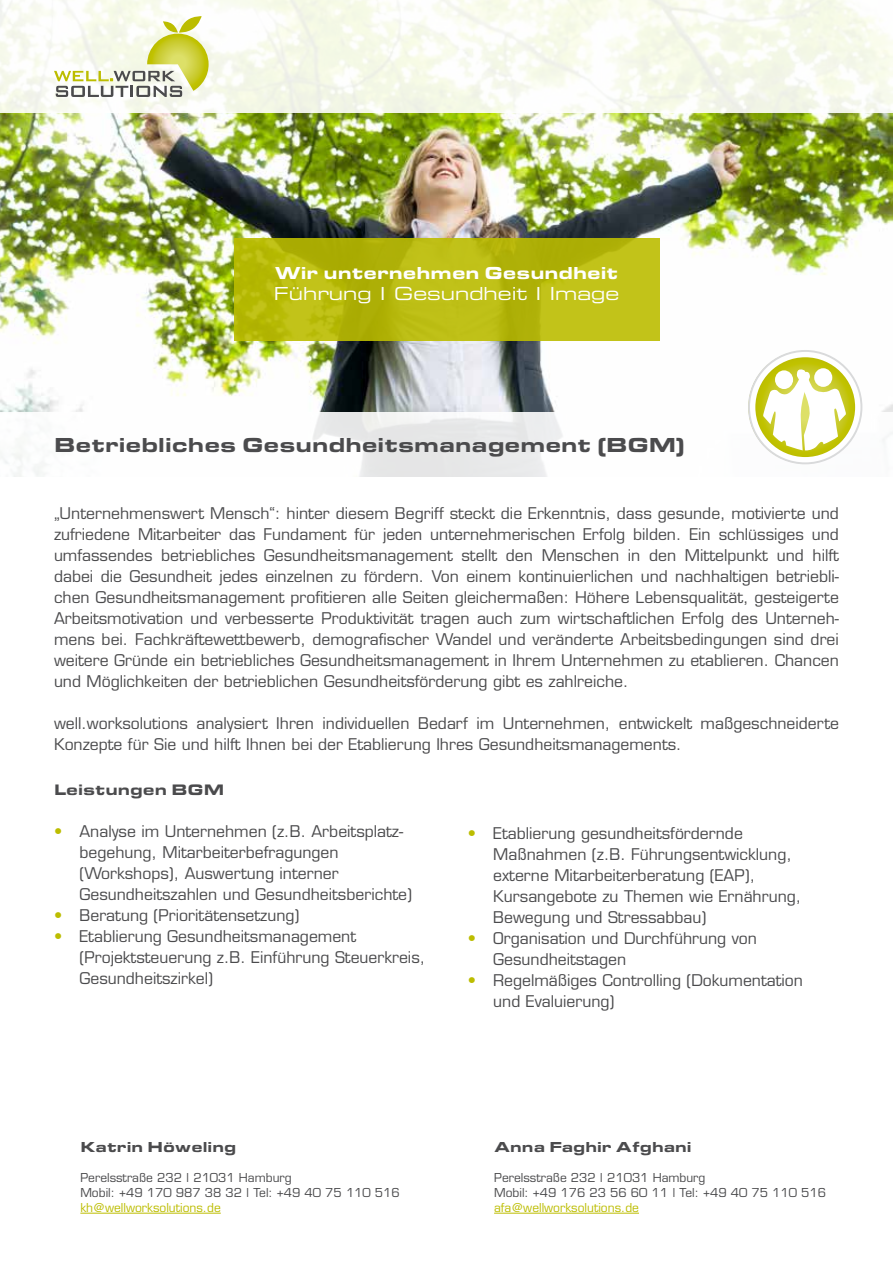
<style>
.page{position:relative;width:893px;height:1263px;background:#fff}
.page>*{position:absolute;margin:0;border:0;box-sizing:border-box;transform-origin:0 0}
.t1{font:900 21px "Eurostile Extended";color:#4b4b4d}
.t2{font:900 18px "Eurostile Extended";color:#fff}
.t3{font:18px "Eurostile Extended Two";color:#fff}
.t4{font:15.75px/21px "Eurostile";color:#4b4b4d}
.t5{font:900 15.75px "Eurostile Extended";color:#4b4b4d}
.t6{font:900 15px "Eurostile Extended";color:#4b4b4d}
.t7{font:12px/15px "Eurostile";color:#4b4b4d}
.t8{font:12px "Eurostile";color:#bcbd00}
.t9{font:7.8px "Arial";color:#000}
.s1{color:#bcbd00}
</style>
<div class="page">
<img style="left:0;top:113px;width:893px;height:299px">
<svg style="left:0;top:0;width:893px;height:113px;fill:#f8faed"></svg>
<svg style="left:54px;top:16px;width:155px;height:81px"></svg>
<svg style="left:234px;top:238px;width:425px;height:102px;background:#b8ba0f"></svg>
<hr style="left:80px;top:1213px;width:141px;height:1px;background:#bcbd00">
<hr style="left:494px;top:1213px;width:145px;height:1px;background:#bcbd00">
<svg style="left:747px;top:349px;width:116px;height:116px"></svg>
<p class="t2" style="left:275px;top:261px;width:345px">Wir unternehmen Gesundheit</p>
<p class="t3" style="left:274px;top:282px;width:347px">Führung I Gesundheit I Image</p>
<h1 class="t1" style="left:54px;top:431px;width:633px">Betriebliches Gesundheitsmanagement (BGM)</h1>
<p class="t4" style="left:54px;top:503px;width:786px;text-align:justify">„Unternehmenswert Mensch“: hinter diesem Begriff steckt die Erkenntnis, dass gesunde, motivierte und zufriedene Mitarbeiter das Fundament für jeden unternehmerischen Erfolg bilden. Ein schlüssiges und umfassendes betriebliches Gesundheitsmanagement stellt den Menschen in den Mittelpunkt und hilft dabei die Gesundheit jedes einzelnen zu fördern. Von einem kontinuierlichen und nachhaltigen betriebli&shy;chen Gesundheitsmanagement profitieren alle Seiten gleichermaßen: Höhere Lebensqualität, gesteigerte Arbeitsmotivation und verbesserte Produktivität tragen auch zum wirtschaftlichen Erfolg des Unterneh&shy;mens bei. Fachkräftewettbewerb, demografischer Wandel und veränderte Arbeitsbedingungen sind drei weitere Gründe ein betriebliches Gesundheitsmanagement in Ihrem Unternehmen zu etablieren. Chancen und Möglichkeiten der betrieblichen Gesundheitsförderung gibt es zahlreiche.</p>
<p class="t4" style="left:54px;top:713px;width:786px">well.worksolutions analysiert Ihren individuellen Bedarf im Unternehmen, entwickelt maßgeschneiderte<br>Konzepte für Sie und hilft Ihnen bei der Etablierung Ihres Gesundheitsmanagements.</p>
<p class="t9" style="left:628px;top:530px;width:33px">Auszubis</p>
<p class="t5" style="left:54px;top:779px;width:172px">Leistungen BGM</p>
<p class="t4" style="left:79px;top:821px;width:334px;text-indent:-25px"><span class="s1">•</span> Analyse im Unternehmen (z.B. Arbeitsplatz&shy;begehung, Mitarbeiterbefragungen (Workshops), Auswertung interner Gesundheitszahlen und Gesundheitsberichte)</p>
<p class="t4" style="left:54px;top:905px;width:247px"><span class="s1">•</span> Beratung (Prioritätensetzung)</p>
<p class="t4" style="left:79px;top:926px;width:347px;text-indent:-25px"><span class="s1">•</span> Etablierung Gesundheitsmanagement (Projektsteuerung z.B. Einführung Steuerkreis,<br>Gesundheitszirkel)</p>
<p class="t4" style="left:493px;top:823px;width:310px;text-indent:-25px"><span class="s1">•</span> Etablierung gesundheitsfördernde Maßnahmen (z.B. Führungsentwicklung, externe Mitarbeiterberatung (EAP), Kursangebote zu Themen wie Ernährung, Bewegung und Stressabbau)</p>
<p class="t4" style="left:493px;top:928px;width:265px;text-indent:-25px"><span class="s1">•</span> Organisation und Durchführung von<br>Gesundheitstagen</p>
<p class="t4" style="left:493px;top:970px;width:311px;text-indent:-25px"><span class="s1">•</span> Regelmäßiges Controlling (Dokumentation und Evaluierung)</p>
<p class="t6" style="left:80px;top:1137px;width:157px">Katrin Höweling</p>
<p class="t7" style="left:80px;top:1170px;width:321px">Perelsstraße 232 | 21031 Hamburg<br>Mobil: +49 170 987 38 32 | Tel: +49 40 75 110 516</p>
<p class="t8" style="left:80px;top:1200px;width:142px">kh@wellworksolutions.de</p>
<p class="t6" style="left:494px;top:1137px;width:199px">Anna Faghir Afghani</p>
<p class="t7" style="left:494px;top:1170px;width:333px">Perelsstraße 232 | 21031 Hamburg<br>Mobil: +49 176 23 56 60 11 | Tel: +49 40 75 110 516</p>
<p class="t8" style="left:494px;top:1200px;width:146px">afa@wellworksolutions.de</p>
</div>
